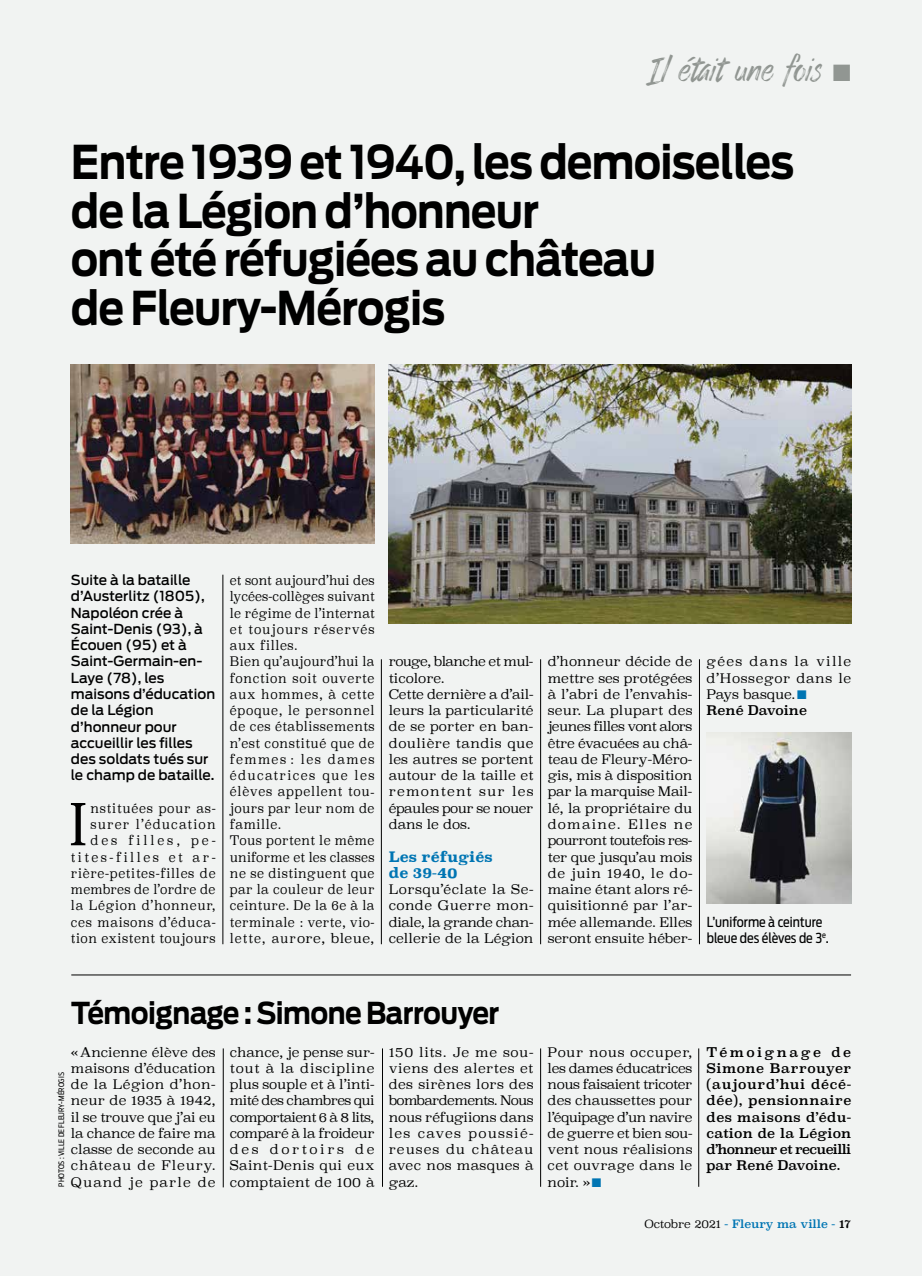
<style>
.page{position:relative;width:922px;height:1276px;background:#fff}
.page>*{position:absolute;margin:0;border:0;box-sizing:border-box;transform-origin:0 0}
.t1{font:300 56.88px "Superclarendon";color:#000;scale:.9 1}
.t2{font:700 46.25px/48.8px "Antenna";letter-spacing:-.02em;color:#000;scale:.9 1}
.t3{font:33.75px "Enjoythe Ride";color:#919692}
.t4{font:700 30px "Antenna";letter-spacing:-.02em;color:#000;scale:.9 1}
.t5{font:700 14.38px/16.2px "Superclarendon";color:#0075b3}
.t6{font:500 13.75px/16.2px "Antenna";color:#000}
.t7{font:13.75px/16.2px "Antenna Cond";color:#000}
.t8{font:300 13.12px/16.2px "Superclarendon";letter-spacing:.035em;color:#000;text-align:justify}
.t9{font:300 13.12px/16.2px "Superclarendon";letter-spacing:.035em;color:#000;scale:.9 1}
.t10{font:300 13.12px/16.2px "Superclarendon";color:#000}
.t11{font:300 13.12px/16.2px "Superclarendon";letter-spacing:.06em;color:#000;text-align:right;scale:.9 1}
.t12{font:13.12px/16.2px "Superclarendon";color:#000;text-align:justify}
.t13{font:300 13.12px/16.2px "Superclarendon";letter-spacing:.055em;color:#000}
.t14{font:11.25px "Superclarendon";letter-spacing:-.01em;color:#0075b3}
.t15{font:7.5px "Antenna Cond";color:#000}
.s1{color:#0075b3}
.s2{font-weight:400}
.s3{font-weight:300;color:#000}
.s4{color:#000}
</style>
<div class="page">
<div style="left:0;top:0;width:921px;height:1276px;background:#f1f3f2"></div>
<hr style="left:381px;top:659px;width:1px;height:285px;background:#000">
<hr style="left:223px;top:1048px;width:1px;height:139px;background:#000">
<hr style="left:540px;top:659px;width:1px;height:285px;background:#000">
<hr style="left:699px;top:659px;width:1px;height:285px;background:#000">
<hr style="left:540px;top:1048px;width:1px;height:138px;background:#000">
<hr style="left:382px;top:1048px;width:1px;height:138px;background:#000">
<hr style="left:698px;top:1048px;width:1px;height:138px;background:#000">
<hr style="left:222px;top:575px;width:1px;height:369px;background:#000">
<hr style="left:71px;top:974px;width:779px;height:1px;background:#000">
<img style="left:388px;top:364px;width:463px;height:260px">
<img style="left:71px;top:364px;width:303px;height:179px">
<img style="left:706px;top:732px;width:145px;height:171px">
<h3 class="t3" style="left:648px;top:50px;width:204px">Il était une fois ■</h3>
<h2 class="t2" style="left:71px;top:138px;width:805px">Entre 1939 et 1940, les demoiselles de la Légion d’honneur<br>ont été réfugiées au château<br>de Fleury-Mérogis</h2>
<p class="t6" style="left:71px;top:572px;width:146px">Suite à la bataille d’Austerlitz (1805),<br>Napoléon crée à<br>Saint-Denis (93), à<br>Écouen (95) et à<br>Saint-Germain-en-<br>Laye (78), les maisons d’éducation de la Légion d’honneur pour accueillir les filles des soldats tués sur le champ de bataille.</p>
<h1 class="t1" style="left:68px;top:787px;width:23px">I</h1>
<p class="t11" style="left:71px;top:801px;width:162px">nstituées pour as&shy;surer l’éducation des filles, pe&shy;tites-filles et ar&shy;rière-petites-filles de membres de l’ordre de la Légion d’honneur, ces maisons d’éduca&shy;tion existent toujours</p>
<p class="t9" style="left:230px;top:573px;width:162px">et sont aujourd’hui des lycées-collèges suivant le régime de l’internat et toujours réservés aux filles.<br>Bien qu’aujourd’hui la fonction soit ouverte aux hommes, à cette époque, le personnel de ces établissements n’est constitué que de femmes : les dames éducatrices que les élèves appellent tou&shy;jours par leur nom de famille.<br>Tous portent le même uniforme et les classes ne se distinguent que par la couleur de leur ceinture. De la 6e à la terminale : verte, vio&shy;lette, aurore, bleue,</p>
<p class="t10" style="left:388px;top:654px;width:146px">rouge, blanche et mul&shy;ticolore.<br>Cette dernière a d’ail&shy;leurs la particularité de se porter en ban&shy;doulière tandis que les autres se portent autour de la taille et remontent sur les épaules pour se nouer dans le dos.</p>
<p class="t5" style="left:388px;top:849px;width:105px">Les réfugiés de 39-40</p>
<p class="t8" style="left:388px;top:882px;width:146px">Lorsqu’éclate la Se&shy;conde Guerre mon&shy;diale, la grande chan&shy;cellerie de la Légion</p>
<p class="t8" style="left:547px;top:654px;width:146px">d’honneur décide de mettre ses protégées à l’abri de l’envahis&shy;seur. La plupart des jeunes filles vont alors être évacuées au châ&shy;teau de Fleury-Méro&shy;gis, mis à disposition par la marquise Mail&shy;lé, la propriétaire du domaine. Elles ne pourront toutefois res&shy;ter que jusqu’au mois de juin 1940, le do&shy;maine étant alors ré&shy;quisitionné par l’ar&shy;mée allemande. Elles seront ensuite héber-</p>
<p class="t13" style="left:706px;top:654px;width:146px">gées dans la ville d’Hossegor dans le<br>Pays basque.<span class="s1">■<br></span><span class="s2">René Davoine</span></p>
<p class="t7" style="left:706px;top:913px;width:124px">L’uniforme à ceinture bleue des élèves de 3<sup>e</sup>.</p>
<h3 class="t4" style="left:71px;top:995px;width:477px">Témoignage : Simone Barrouyer</h3>
<p class="t8" style="left:71px;top:1044px;width:146px">«Ancienne élève des maisons d’éducation de la Légion d’hon&shy;neur de 1935 à 1942, il se trouve que j’ai eu la chance de faire ma classe de seconde au château de Fleury.<br>Quand je parle de</p>
<p class="t8" style="left:230px;top:1044px;width:146px">chance, je pense sur&shy;tout à la discipline plus souple et à l’inti&shy;mité des chambres qui comportaient 6 à 8 lits, comparé à la froideur des dortoirs de Saint-Denis qui eux comptaient de 100 à</p>
<p class="t8" style="left:388px;top:1044px;width:146px">150 lits. Je me sou&shy;viens des alertes et des sirènes lors des bombardements. Nous nous réfugiions dans les caves poussié&shy;reuses du château avec nos masques à gaz.</p>
<p class="t8" style="left:547px;top:1044px;width:146px">Pour nous occuper, les dames éducatrices nous faisaient tricoter des chaussettes pour l’équipage d’un navire de guerre et bien sou&shy;vent nous réalisions cet ouvrage dans le noir. »<span class="s1">■</span></p>
<p class="t12" style="left:706px;top:1044px;width:146px">Témoignage de Simone Barrouyer (aujourd’hui décé&shy;dée), pensionnaire des maisons d’édu&shy;cation de la Légion d’honneur et recueilli par René Davoine.</p>
<p class="t15" style="left:57px;top:1186px;width:116px;rotate:-90deg">PHOTOS : VILLE DE FLEURY-MÉROGIS</p>
<p class="t14" style="left:644px;top:1216px;width:208px"><span class="s3">Octobre 2021</span> - Fleury ma ville - <span class="s4">17</span></p>
</div>
